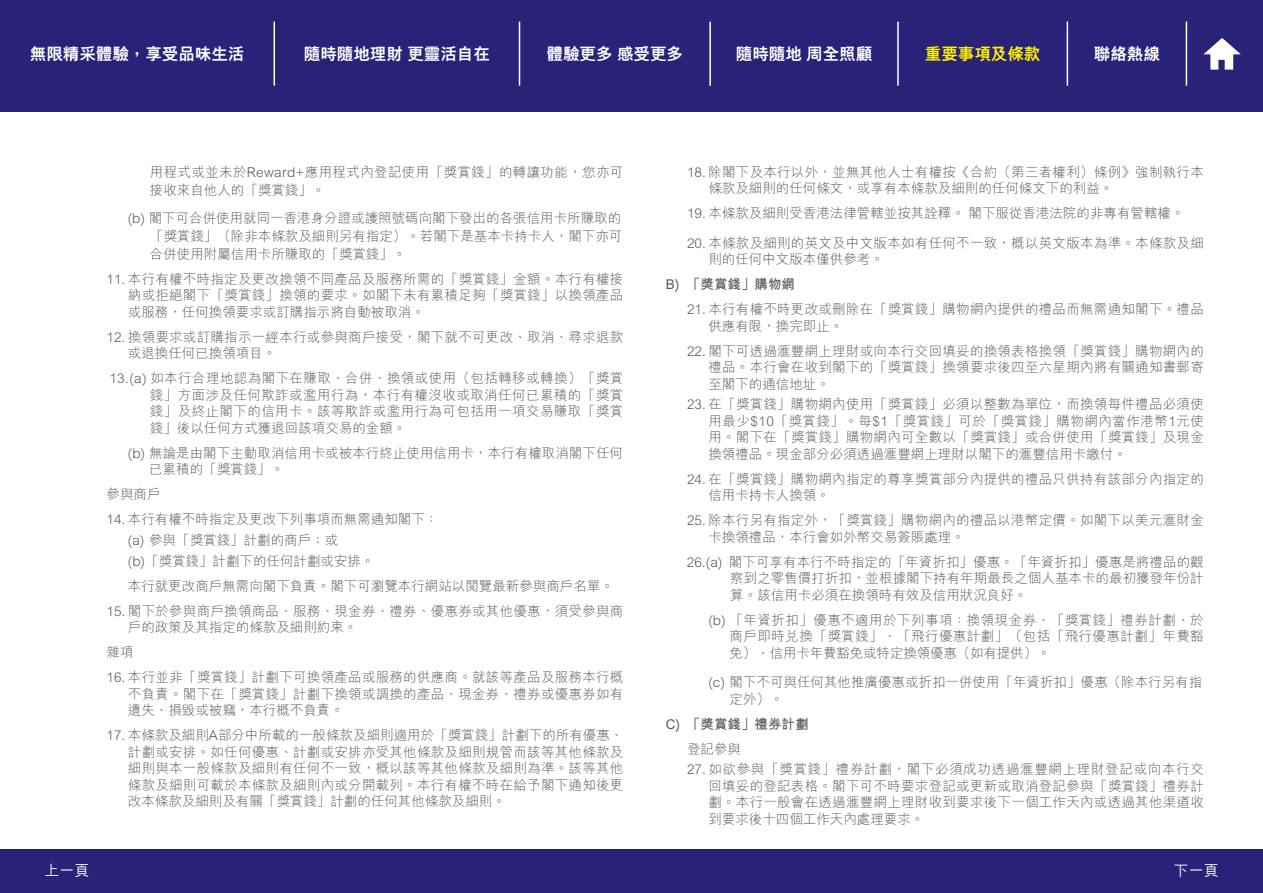
<style>
.page{position:relative;width:1263px;height:893px;background:#fff}
.page>*{position:absolute;margin:0;border:0;box-sizing:border-box;transform-origin:0 0}
.t1{font:800 16.5px "M Hei H Kfor HSBC";color:#fff}
.t2{font:800 16.5px "M Hei H Kfor HSBC";color:#fff200}
.t3{font:500 15px "M Hei H Kfor HSBC";color:#fff}
.t4{font:300 13.5px/16.5px "M Hei H Kfor HSBC";color:#58595b;text-align:justify}
.t5{font:300 13.5px/16.5px "M Hei H Kfor HSBC";letter-spacing:.02em;color:#58595b}
.t6{font:300 13.5px/18px "M Hei H Kfor HSBC";letter-spacing:.025em;color:#58595b}
.t7{font:700 13.5px "M Hei H Kfor HSBC";color:#58595b}
</style>
<div class="page">
<div style="left:0;top:0;width:1263px;height:112px;background:#292278"></div>
<div style="left:0;top:849px;width:1263px;height:44px;background:#292278"></div>
<svg style="left:1203px;top:38px;width:38px;height:32px"></svg>
<hr style="left:274px;top:22px;width:1px;height:64px;background:#fff">
<hr style="left:519px;top:22px;width:1px;height:64px;background:#fff">
<hr style="left:709px;top:22px;width:2px;height:64px;background:#fff">
<hr style="left:897px;top:22px;width:2px;height:64px;background:#fff">
<hr style="left:1066px;top:22px;width:2px;height:64px;background:#fff">
<hr style="left:1186px;top:22px;width:1px;height:64px;background:#fff">
<p class="t1" style="left:30px;top:45px;width:216px">無限精采體驗，享受品味生活</p>
<p class="t1" style="left:304px;top:45px;width:187px">隨時隨地理財 更靈活自在</p>
<p class="t1" style="left:547px;top:45px;width:138px">體驗更多 感受更多</p>
<p class="t1" style="left:736px;top:45px;width:138px">隨時隨地 周全照顧</p>
<p class="t2" style="left:925px;top:45px;width:117px">重要事項及條款</p>
<p class="t1" style="left:1094px;top:45px;width:67px">聯絡熱線</p>
<p class="t6" style="left:150px;top:163px;width:475px">用程式或並未於Reward+應用程式內登記使用「獎賞錢」的轉讓功能，您亦可接收來自他人的「獎賞錢」。</p>
<p class="t4" style="left:150px;top:209px;width:474px;line-height:18px;text-indent:-22px">(b) 閣下可合併使用就同一香港身分證或護照號碼向閣下發出的各張信用卡所賺取的「獎賞錢」（除非本條款及細則另有指定）。若閣下是基本卡持卡人，閣下亦可合併使用附屬信用卡所賺取的「獎賞錢」。</p>
<p class="t4" style="left:128px;top:271px;width:497px;text-indent:-21px">11. 本行有權不時指定及更改換領不同產品及服務所需的「獎賞錢」金額。本行有權接納或拒絕閣下「獎賞錢」換領的要求。如閣下未有累積足夠「獎賞錢」以換領產品或服務，任何換領要求或訂購指示將自動被取消。</p>
<p class="t5" style="left:128px;top:329px;width:497px;text-indent:-21px">12. 換領要求或訂購指示一經本行或參與商戶接受，閣下就不可更改、取消、尋求退款或退換任何已換領項目。</p>
<p class="t4" style="left:150px;top:370px;width:475px;text-indent:-40px">13.(a) 如本行合理地認為閣下在賺取、合併、換領或使用（包括轉移或轉換）「獎賞錢」方面涉及任何欺詐或濫用行為，本行有權沒收或取消任何已累積的「獎賞錢」及終止閣下的信用卡。該等欺詐或濫用行為可包括用一項交易賺取「獎賞錢」後以任何方式獲退回該項交易的金額。</p>
<p class="t4" style="left:149px;top:444px;width:475px;text-indent:-21px">(b) 無論是由閣下主動取消信用卡或被本行終止使用信用卡，本行有權取消閣下任何已累積的「獎賞錢」。</p>
<p class="t4" style="left:107px;top:486px;width:55px">參與商戶</p>
<p class="t4" style="left:128px;top:509px;width:312px;line-height:20.7px;text-align:left;text-indent:-21px">14. 本行有權不時指定及更改下列事項而無需通知閣下：(a) 參與「獎賞錢」計劃的商戶；或<br>(b)「獎賞錢」計劃下的任何計劃或安排。</p>
<p class="t4" style="left:128px;top:578px;width:487px">本行就更改商戶無需向閣下負責。閣下可瀏覽本行網站以閱覽最新參與商戶名單。</p>
<p class="t5" style="left:128px;top:603px;width:497px;text-indent:-21px">15. 閣下於參與商戶換領商品、服務、現金券、禮券、優惠券或其他優惠，須受參與商戶的政策及其指定的條款及細則約束。</p>
<p class="t4" style="left:107px;top:644px;width:28px">雜項</p>
<p class="t4" style="left:128px;top:669px;width:497px;text-indent:-21px">16. 本行並非「獎賞錢」計劃下可換領產品或服務的供應商。就該等產品及服務本行概不負責。閣下在「獎賞錢」計劃下換領或調換的產品、現金券、禮券或優惠券如有遺失、損毀或被竊，本行概不負責。</p>
<p class="t4" style="left:128px;top:727px;width:497px;text-indent:-21px">17. 本條款及細則A部分中所載的一般條款及細則適用於「獎賞錢」計劃下的所有優惠、計劃或安排。如任何優惠、計劃或安排亦受其他條款及細則規管而該等其他條款及細則與本一般條款及細則有任何不一致，概以該等其他條款及細則為準。該等其他條款及細則可載於本條款及細則內或分開載列。本行有權不時在給予閣下通知後更改本條款及細則及有關「獎賞錢」計劃的任何其他條款及細則。</p>
<p class="t4" style="left:708px;top:163px;width:497px;text-indent:-21px">18. 除閣下及本行以外，並無其他人士有權按《合約（第三者權利）條例》強制執行本條款及細則的任何條文，或享有本條款及細則的任何條文下的利益。</p>
<p class="t4" style="left:687px;top:205px;width:499px">19. 本條款及細則受香港法律管轄並按其詮釋。 閣下服從香港法院的非專有管轄權。</p>
<p class="t5" style="left:708px;top:234px;width:497px;text-indent:-21px">20. 本條款及細則的英文及中文版本如有任何不一致，概以英文版本為準。本條款及細則的任何中文版本僅供參考。</p>
<p class="t7" style="left:666px;top:275px;width:131px">B) 「獎賞錢」購物網</p>
<p class="t5" style="left:708px;top:301px;width:497px;text-indent:-21px">21. 本行有權不時更改或刪除在「獎賞錢」購物網內提供的禮品而無需通知閣下。禮品供應有限，換完即止。</p>
<p class="t4" style="left:708px;top:342px;width:497px;text-indent:-21px">22. 閣下可透過滙豐網上理財或向本行交回填妥的換領表格換領「獎賞錢」購物網內的禮品。本行會在收到閣下的「獎賞錢」換領要求後四至六星期內將有關通知書郵寄至閣下的通信地址。</p>
<p class="t4" style="left:708px;top:396px;width:497px;text-indent:-21px">23. 在「獎賞錢」購物網內使用「獎賞錢」必須以整數為單位，而換領每件禮品必須使用最少$10「獎賞錢」。每$1「獎賞錢」可於「獎賞錢」購物網內當作港幣1元使用。閣下在「獎賞錢」購物網內可全數以「獎賞錢」或合併使用「獎賞錢」及現金換領禮品。現金部分必須透過滙豐網上理財以閣下的滙豐信用卡繳付。</p>
<p class="t5" style="left:708px;top:470px;width:497px;text-indent:-21px">24. 在「獎賞錢」購物網內指定的尊享獎賞部分內提供的禮品只供持有該部分內指定的信用卡持卡人換領。</p>
<p class="t5" style="left:708px;top:512px;width:497px;text-indent:-21px">25. 除本行另有指定外，「獎賞錢」購物網內的禮品以港幣定價。如閣下以美元滙財金卡換領禮品，本行會如外幣交易簽賬處理。</p>
<p class="t4" style="left:730px;top:553px;width:475px;text-indent:-43px">26.(a) 閣下可享有本行不時指定的「年資折扣」優惠。「年資折扣」優惠是將禮品的觀察到之零售價打折扣，並根據閣下持有年期最長之個人基本卡的最初獲發年份計算。該信用卡必須在換領時有效及信用狀況良好。</p>
<p class="t4" style="left:730px;top:611px;width:476px;text-indent:-21px">(b) 「年資折扣」優惠不適用於下列事項：換領現金券、「獎賞錢」禮券計劃、於商戶即時兌換「獎賞錢」、「飛行優惠計劃」（包括「飛行優惠計劃」年費豁免）、信用卡年費豁免或特定換領優惠（如有提供）。</p>
<p class="t4" style="left:730px;top:674px;width:474px;text-indent:-21px">(c) 閣下不可與任何其他推廣優惠或折扣一併使用「年資折扣」優惠（除本行另有指定外）。</p>
<p class="t7" style="left:666px;top:714px;width:144px">C) 「獎賞錢」禮券計劃</p>
<p class="t4" style="left:687px;top:740px;width:55px">登記參與</p>
<p class="t4" style="left:708px;top:761px;width:497px;text-indent:-21px">27. 如欲參與「獎賞錢」禮券計劃，閣下必須成功透過滙豐網上理財登記或向本行交回填妥的登記表格。閣下可不時要求登記或更新或取消登記參與「獎賞錢」禮券計劃。本行一般會在透過滙豐網上理財收到要求後下一個工作天內或透過其他渠道收到要求後十四個工作天內處理要求。</p>
<p class="t3" style="left:45px;top:860px;width:47px">上一頁</p>
<p class="t3" style="left:1174px;top:860px;width:46px">下一頁</p>
</div>
